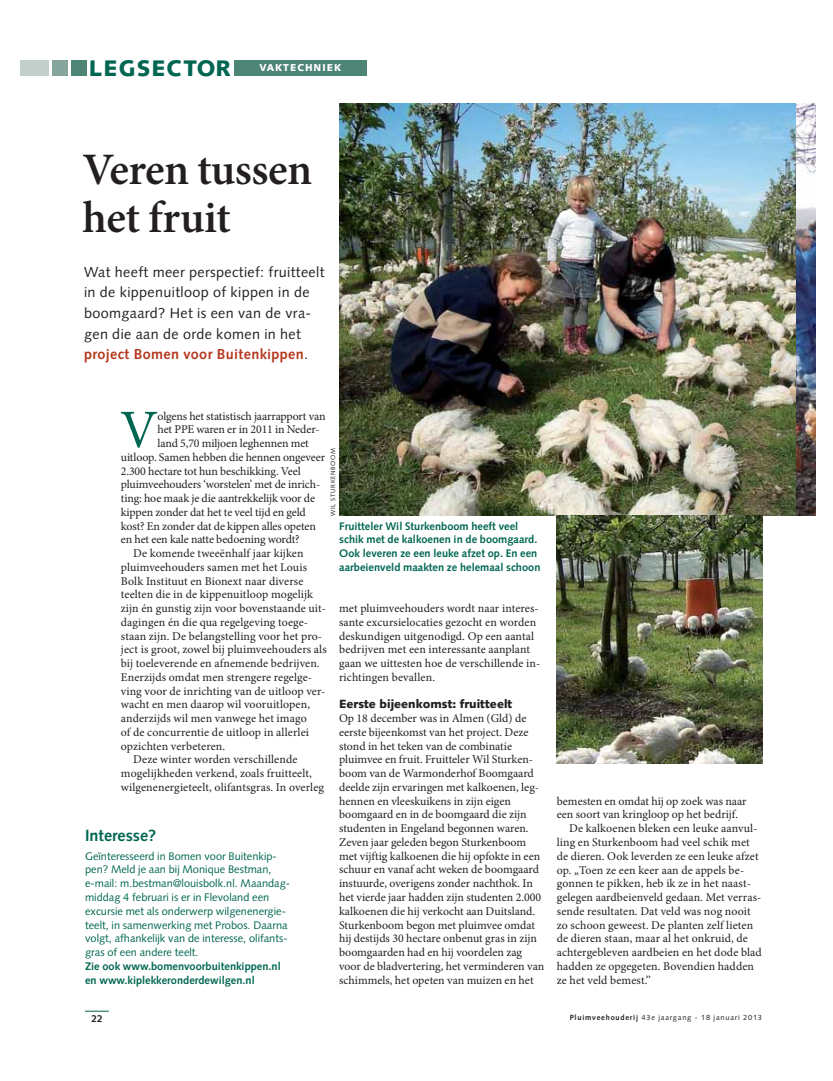
<style>
.page{position:relative;width:833px;height:1081px;background:#fff}
.page>*{position:absolute;margin:0;border:0;box-sizing:border-box;transform-origin:0 0}
.t1{font:54.12px "Minion Pro";color:#006651}
.t2{font:600 45px/47.5px "Minion Pro";letter-spacing:-.01em;color:#231f20}
.t3{font:900 22.5px "Syntax LT Std";letter-spacing:.035em;color:#006651}
.t4{font:700 16.25px "Syntax LT Std";color:#006651}
.t5{font:14.38px/20.6px "Syntax LT Std";letter-spacing:.025em;color:#231f20}
.t6{font:11.88px/13.8px "Minion Pro";color:#231f20}
.t7{font:900 11.88px "Syntax LT Std";color:#231f20}
.t8{font:11px/13.8px "Syntax LT Std";color:#006651}
.t9{font:700 11px/13.8px "Syntax LT Std";color:#006651}
.t10{font:900 10px "Syntax LT Std";letter-spacing:.1em;color:#fff}
.t11{font:700 10px "Syntax LT Std";color:#231f20}
.t12{font:7.5px "Syntax LT Std";letter-spacing:.1em;color:#231f20}
.t13{font:6.25px "Syntax LT Std";letter-spacing:.1em;color:#231f20}
.s1{font-weight:700;color:#b5391e}
.s2{font-weight:500;font-stretch:condensed}
.s3{font-weight:700}
</style>
<div class="page">
<div style="left:234px;top:60px;width:132px;height:15px;background:#4d8476"></div>
<div style="left:71px;top:60px;width:16px;height:15px;background:#4d8476"></div>
<div style="left:52px;top:60px;width:16px;height:15px;background:#86a59c"></div>
<div style="left:20px;top:60px;width:29px;height:15px;background:#c2cfcb"></div>
<svg style="left:85px;top:1011px;width:24px;height:1px"></svg>
<img style="left:339px;top:103px;width:476px;height:413px">
<img style="left:557px;top:516px;width:205px;height:247px">
<h3 class="t3" style="left:89px;top:60px;width:143px">LEGSECTOR</h3>
<p class="t10" style="left:259px;top:64px;width:83px">VAKTECHNIEK</p>
<h2 class="t2" style="left:82px;top:145px;width:231px">Veren tussen het fruit</h2>
<p class="t5" style="left:84px;top:262px;width:242px">Wat heeft meer perspectief: fruitteelt in de kippenuitloop of kippen in de boomgaard? Het is een van de vra&shy;gen die aan de orde komen in het <span class="s1">project Bomen voor Buitenkippen</span>.</p>
<h1 class="t1" style="left:120px;top:408px;width:40px">V</h1>
<p class="t6" style="left:157px;top:410px;width:170px">olgens het statistisch jaarrapport van</p>
<p class="t6" style="left:157px;top:424px;width:164px">het PPE waren er in 2011 in Neder-</p>
<p class="t6" style="left:157px;top:437px;width:153px">land 5,70 miljoen leghennen met</p>
<p class="t6" style="left:121px;top:451px;width:206px">uitloop. Samen hebben die hennen ongeveer</p>
<p class="t6" style="left:121px;top:465px;width:181px">2.300 hectare tot hun beschikking. Veel</p>
<p class="t6" style="left:121px;top:479px;width:201px">pluimveehouders ‘worstelen’ met de inrich-</p>
<p class="t6" style="left:121px;top:492px;width:196px">ting: hoe maak je die aantrekkelijk voor de</p>
<p class="t6" style="left:121px;top:506px;width:186px">kippen zonder dat het te veel tijd en geld</p>
<p class="t6" style="left:121px;top:520px;width:197px">kost? En zonder dat de kippen alles opeten</p>
<p class="t6" style="left:121px;top:534px;width:180px">en het een kale natte bedoening wordt?</p>
<p class="t6" style="left:133px;top:547px;width:172px">De komende tweeënhalf jaar kijken</p>
<p class="t6" style="left:121px;top:561px;width:188px">pluimveehouders samen met het Louis</p>
<p class="t6" style="left:121px;top:575px;width:184px">Bolk Instituut en Bionext naar diverse</p>
<p class="t6" style="left:121px;top:589px;width:194px">teelten die in de kippenuitloop mogelijk</p>
<p class="t6" style="left:121px;top:602px;width:207px">zijn én gunstig zijn voor bovenstaande uit-</p>
<p class="t6" style="left:121px;top:616px;width:189px">dagingen én die qua regelgeving toege-</p>
<p class="t6" style="left:121px;top:630px;width:203px">staan zijn. De belangstelling voor het pro-</p>
<p class="t6" style="left:121px;top:644px;width:207px">ject is groot, zowel bij pluimveehouders als</p>
<p class="t6" style="left:121px;top:657px;width:200px">bij toeleverende en afnemende bedrijven.</p>
<p class="t6" style="left:121px;top:671px;width:193px">Enerzijds omdat men strengere regelge-</p>
<p class="t6" style="left:121px;top:685px;width:206px">ving voor de inrichting van de uitloop ver-</p>
<p class="t6" style="left:121px;top:699px;width:191px">wacht en men daarop wil vooruitlopen,</p>
<p class="t6" style="left:121px;top:712px;width:187px">anderzijds wil men vanwege het imago</p>
<p class="t6" style="left:121px;top:726px;width:190px">of de concurrentie de uitloop in allerlei</p>
<p class="t6" style="left:121px;top:740px;width:106px">opzichten verbeteren.</p>
<p class="t6" style="left:133px;top:754px;width:166px">Deze winter worden verschillende</p>
<p class="t6" style="left:121px;top:767px;width:192px">mogelijkheden verkend, zoals fruitteelt,</p>
<p class="t6" style="left:121px;top:781px;width:205px">wilgenenergieteelt, olifantsgras. In overleg</p>
<p class="t13" style="left:330px;top:516px;width:69px;rotate:-90deg">WIL STURKENBOOM</p>
<p class="t9" style="left:339px;top:519px;width:203px">Fruitteler Wil Sturkenboom heeft veel schik met de kalkoenen in de boomgaard.<br>Ook leveren ze een leuke afzet op. En een aarbeienveld maakten ze helemaal schoon</p>
<p class="t6" style="left:339px;top:602px;width:203px">met pluimveehouders wordt naar interes&shy;sante excursielocaties gezocht en worden deskundigen uitgenodigd. Op een aantal bedrijven met een interessante aanplant gaan we uittesten hoe de verschillende in&shy;richtingen bevallen.</p>
<p class="t7" style="left:339px;top:700px;width:175px">Eerste bijeenkomst: fruitteelt</p>
<p class="t6" style="left:339px;top:712px;width:207px">Op 18 december was in Almen (Gld) de eerste bijeenkomst van het project. Deze stond in het teken van de combinatie pluimvee en fruit. Fruitteler Wil Sturken&shy;boom van de Warmonderhof Boomgaard deelde zijn ervaringen met kalkoenen, leg&shy;hennen en vleeskuikens in zijn eigen boomgaard en in de boomgaard die zijn studenten in Engeland begonnen waren.<br>Zeven jaar geleden begon Sturkenboom met vijftig kalkoenen die hij opfokte in een schuur en vanaf acht weken de boomgaard instuurde, overigens zonder nachthok. In het vierde jaar hadden zijn studenten 2.000 kalkoenen die hij verkocht aan Duitsland.<br>Sturkenboom begon met pluimvee omdat hij destijds 30 hectare onbenut gras in zijn boomgaarden had en hij voordelen zag voor de bladvertering, het verminderen van schimmels, het opeten van muizen en het</p>
<h3 class="t4" style="left:85px;top:827px;width:73px">Interesse?</h3>
<p class="t8" style="left:85px;top:849px;width:207px">Geïnteresseerd in Bomen voor Buitenkip&shy;pen? Meld je aan bij Monique Bestman, e-mail: m.bestman@louisbolk.nl. Maandag&shy;middag 4 februari is er in Flevoland een excursie met als onderwerp wilgenenergie&shy;teelt, in samenwerking met Probos. Daarna volgt, afhankelijk van de interesse, olifants&shy;gras of een andere teelt.</p>
<p class="t9" style="left:85px;top:959px;width:197px">Zie ook www.bomenvoorbuitenkippen.nl en www.kiplekkeronderdewilgen.nl</p>
<p class="t6" style="left:557px;top:795px;width:191px">bemesten en omdat hij op zoek was naar</p>
<p class="t6" style="left:557px;top:809px;width:183px">een soort van kringloop op het bedrijf.</p>
<p class="t6" style="left:569px;top:822px;width:190px">De kalkoenen bleken een leuke aanvul-</p>
<p class="t6" style="left:557px;top:836px;width:194px">ling en Sturkenboom had veel schik met</p>
<p class="t6" style="left:557px;top:850px;width:203px">de dieren. Ook leverden ze een leuke afzet</p>
<p class="t6" style="left:557px;top:864px;width:189px">op. <span class="s2">„</span>Toen ze een keer aan de appels be-</p>
<p class="t6" style="left:557px;top:877px;width:196px">gonnen te pikken, heb ik ze in het naast-</p>
<p class="t6" style="left:557px;top:891px;width:206px">gelegen aardbeienveld gedaan. Met verras-</p>
<p class="t6" style="left:557px;top:905px;width:195px">sende resultaten. Dat veld was nog nooit</p>
<p class="t6" style="left:557px;top:919px;width:198px">zo schoon geweest. De planten zelf lieten</p>
<p class="t6" style="left:557px;top:932px;width:193px">de dieren staan, maar al het onkruid, de</p>
<p class="t6" style="left:557px;top:946px;width:207px">achtergebleven aardbeien en het dode blad</p>
<p class="t6" style="left:557px;top:960px;width:199px">hadden ze opgegeten. Bovendien hadden</p>
<p class="t6" style="left:557px;top:974px;width:96px">ze het veld bemest.’’</p>
<p class="t11" style="left:91px;top:1013px;width:13px">22</p>
<p class="t12" style="left:570px;top:1014px;width:194px"><span class="s3">Pluimveehouderij</span> 43e jaargang - 18 januari 2013</p>
</div>
